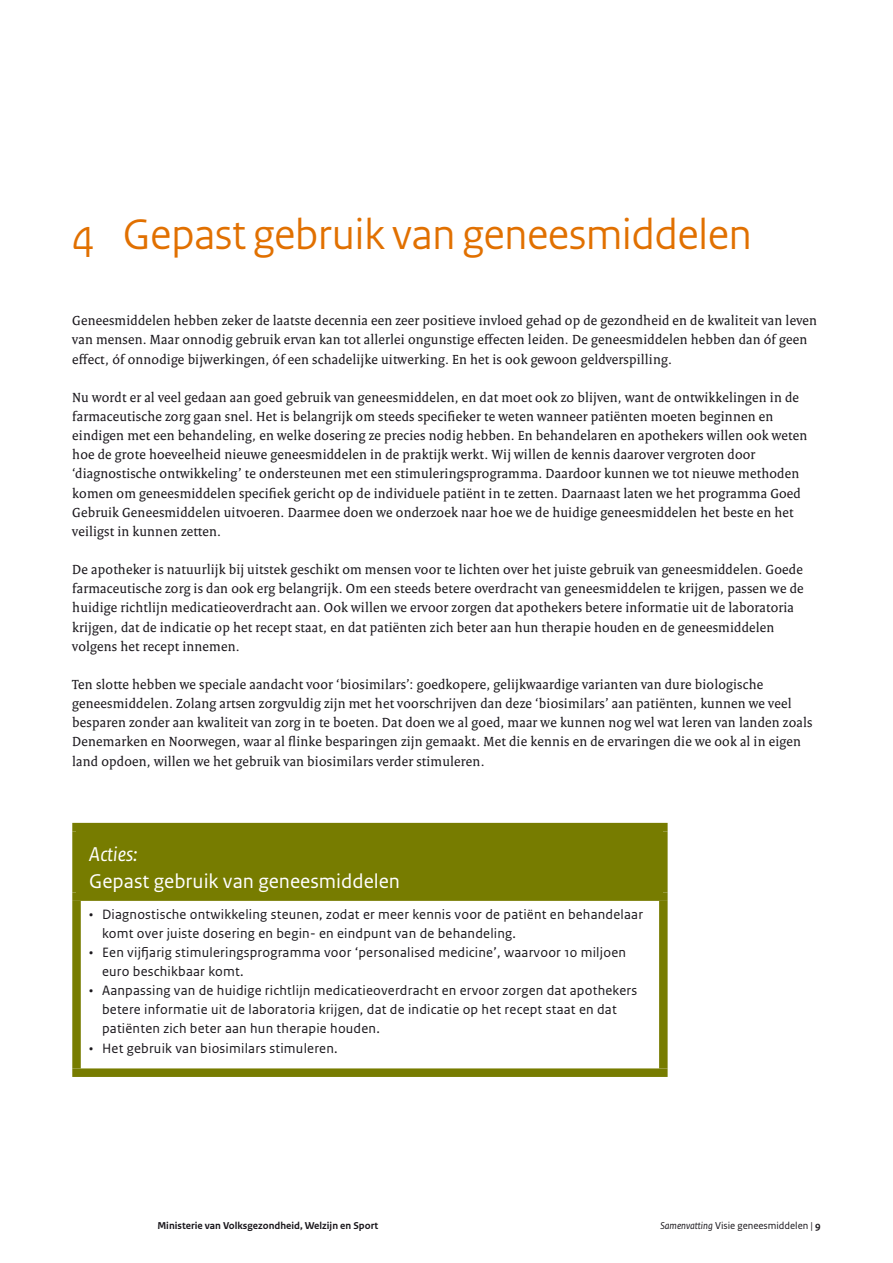
<style>
.page{position:relative;width:893px;height:1263px;background:#fff}
.page>*{position:absolute;margin:0;border:0;box-sizing:border-box;transform-origin:0 0}
.t1{font:45px "Rijksoverheid Sans Heading";color:#e17000}
.t2{font:21px "Rijksoverheid Sans Text";color:#fff}
.t3{font:italic 21px "Rijksoverheid Sans Text";color:#fff}
.t4{font:14.25px/19.2px "Rijksoverheid Serif";letter-spacing:.015em;color:#1a171c}
.t5{font:14.25px/19.2px "Rijksoverheid Sans Text";letter-spacing:.015em;color:#1a171c}
.t6{font:700 10.5px "Rijksoverheid Sans Text";color:#1a171c}
.t7{font:10.5px "Rijksoverheid Sans Text";color:#1a171c}
.s1{font-style:italic}
.s2{font-weight:700}
</style>
<div class="page">
<div style="left:77px;top:827px;width:586px;height:70px;background:#777c00"></div>
<div style="left:72px;top:831px;width:9px;height:61px;background:#777c00"></div>
<div style="left:72px;top:823px;width:596px;height:8px;background:#777c00"></div>
<div style="left:659px;top:831px;width:9px;height:61px;background:#777c00"></div>
<div style="left:72px;top:901px;width:9px;height:167px;background:#777c00"></div>
<div style="left:72px;top:892px;width:596px;height:9px;background:#777c00"></div>
<div style="left:659px;top:901px;width:9px;height:167px;background:#777c00"></div>
<div style="left:72px;top:1068px;width:596px;height:9px;background:#777c00"></div>
<h1 class="t1" style="left:72px;top:208px;width:681px">4 Gepast gebruik van geneesmiddelen</h1>
<p class="t4" style="left:72px;top:311px;width:746px">Geneesmiddelen hebben zeker de laatste decennia een zeer positieve invloed gehad op de gezondheid en de kwaliteit van leven van mensen. Maar onnodig gebruik ervan kan tot allerlei ongunstige effecten leiden. De geneesmiddelen hebben dan óf geen effect, óf onnodige bijwerkingen, óf een schadelijke uitwerking. En het is ook gewoon geldverspilling.</p>
<p class="t4" style="left:72px;top:388px;width:737px">Nu wordt er al veel gedaan aan goed gebruik van geneesmiddelen, en dat moet ook zo blijven, want de ontwikkelingen in de farmaceutische zorg gaan snel. Het is belangrijk om steeds specifieker te weten wanneer patiënten moeten beginnen en eindigen met een behandeling, en welke dosering ze precies nodig hebben. En behandelaren en apothekers willen ook weten hoe de grote hoeveelheid nieuwe geneesmiddelen in de praktijk werkt. Wij willen de kennis daarover vergroten door ‘diagnostische ontwikkeling’ te ondersteunen met een stimuleringsprogramma. Daardoor kunnen we tot nieuwe methoden komen om geneesmiddelen specifiek gericht op de individuele patiënt in te zetten. Daarnaast laten we het programma Goed Gebruik Geneesmiddelen uitvoeren. Daarmee doen we onderzoek naar hoe we de huidige geneesmiddelen het beste en het veiligst in kunnen zetten.</p>
<p class="t4" style="left:72px;top:560px;width:733px">De apotheker is natuurlijk bij uitstek geschikt om mensen voor te lichten over het juiste gebruik van geneesmiddelen. Goede farmaceutische zorg is dan ook erg belangrijk. Om een steeds betere overdracht van geneesmiddelen te krijgen, passen we de huidige richtlijn medicatieoverdracht aan. Ook willen we ervoor zorgen dat apothekers betere informatie uit de laboratoria krijgen, dat de indicatie op het recept staat, en dat patiënten zich beter aan hun therapie houden en de geneesmiddelen volgens het recept innemen.</p>
<p class="t4" style="left:72px;top:675px;width:742px">Ten slotte hebben we speciale aandacht voor ‘biosimilars’: goedkopere, gelijkwaardige varianten van dure biologische geneesmiddelen. Zolang artsen zorgvuldig zijn met het voorschrijven dan deze ‘biosimilars’ aan patiënten, kunnen we veel besparen zonder aan kwaliteit van zorg in te boeten. Dat doen we al goed, maar we kunnen nog wel wat leren van landen zoals Denemarken en Noorwegen, waar al flinke besparingen zijn gemaakt. Met die kennis en de ervaringen die we ook al in eigen land opdoen, willen we het gebruik van biosimilars verder stimuleren.</p>
<h2 class="t3" style="left:89px;top:842px;width:50px">Acties:</h2>
<h2 class="t2" style="left:89px;top:869px;width:312px">Gepast gebruik van geneesmiddelen</h2>
<p class="t5" style="left:102px;top:904px;width:543px;text-indent:-13px">• Diagnostische ontwikkeling steunen, zodat er meer kennis voor de patiënt en behandelaar komt over juiste dosering en begin- en eindpunt van de behandeling.</p>
<p class="t5" style="left:102px;top:943px;width:525px;text-indent:-13px">• Een vijfjarig stimuleringsprogramma voor ‘personalised medicine’, waarvoor 10 miljoen euro beschikbaar komt.</p>
<p class="t5" style="left:102px;top:981px;width:537px;text-indent:-13px">• Aanpassing van de huidige richtlijn medicatieoverdracht en ervoor zorgen dat apothekers betere informatie uit de laboratoria krijgen, dat de indicatie op het recept staat en dat patiënten zich beter aan hun therapie houden.</p>
<p class="t5" style="left:89px;top:1038px;width:250px">• Het gebruik van biosimilars stimuleren.</p>
<p class="t6" style="left:157px;top:1219px;width:222px">Ministerie van Volksgezondheid, Welzijn en Sport</p>
<p class="t7" style="left:660px;top:1219px;width:162px"><span class="s1">Samenvatting</span> Visie geneesmiddelen | <span class="s2">9</span></p>
</div>
